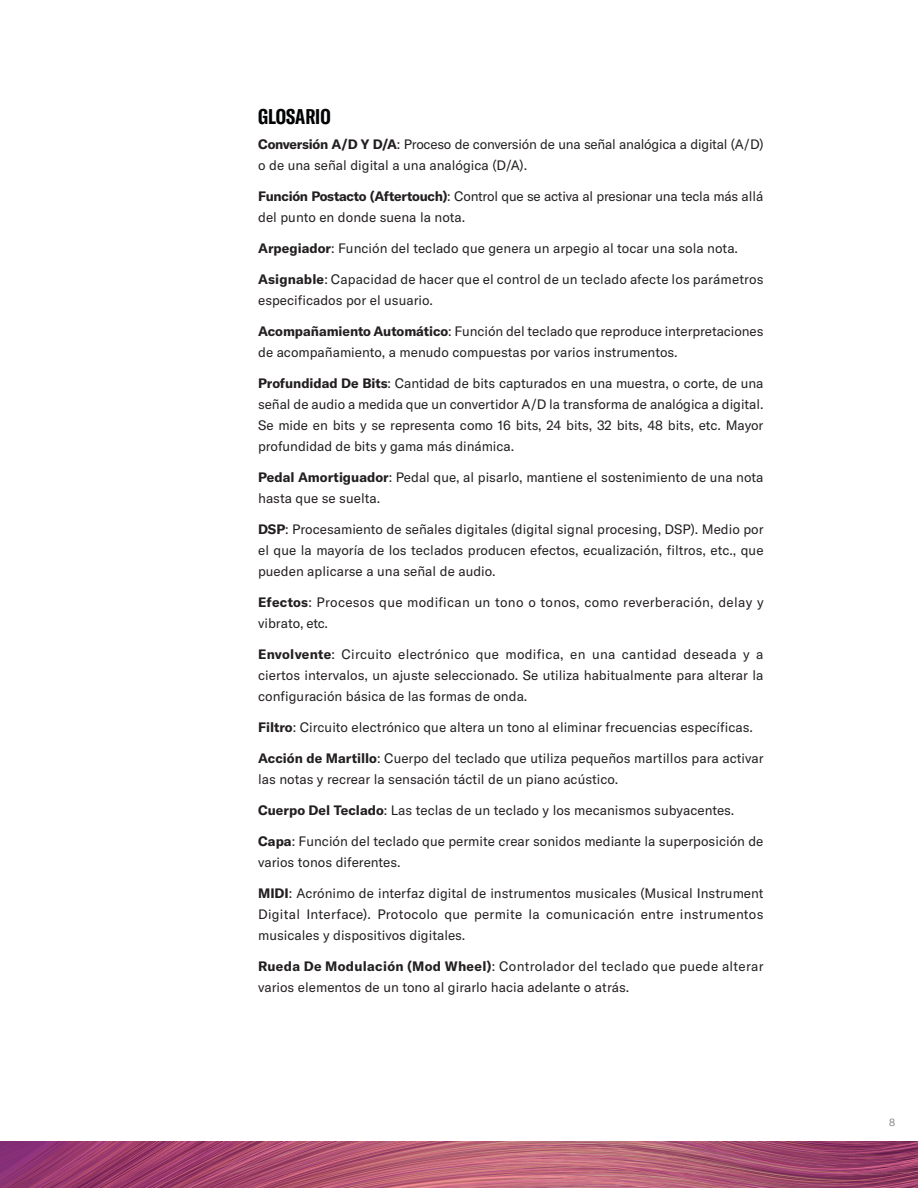
<style>
.page{position:relative;width:918px;height:1188px;background:#fff}
.page>*{position:absolute;margin:0;border:0;box-sizing:border-box;transform-origin:0 0}
.t1{font:700 extra-condensed 21px "GT America Y";color:#020304}
.t2{font:13.5px/21px "GT America Y";color:#231f20}
.t3{font:13.5px/21px "GT America Y";letter-spacing:-.02em;color:#231f20}
.t4{font:13.5px/21px "GT America Y";letter-spacing:.02em;color:#231f20}
.t5{font:10.5px "GT America Y";color:#89898b}
.s1{font-weight:700}
</style>
<div class="page">
<img style="left:0;top:1142px;width:918px;height:46px">
<h1 class="t1" style="left:258px;top:104px;width:74px">GLOSARIO</h1>
<p class="t3" style="left:258px;top:133px;width:507px"><span class="s1">Conversión A/D Y D/A</span>: Proceso de conversión de una señal analógica a digital (A/D) o de una señal digital a una analógica (D/A).</p>
<p class="t3" style="left:258px;top:185px;width:507px"><span class="s1">Función Postacto (Aftertouch)</span>: Control que se activa al presionar una tecla más allá del punto en donde suena la nota.</p>
<p class="t2" style="left:258px;top:237px;width:481px"><span class="s1">Arpegiador</span>: Función del teclado que genera un arpegio al tocar una sola nota.</p>
<p class="t2" style="left:258px;top:268px;width:507px"><span class="s1">Asignable</span>: Capacidad de hacer que el control de un teclado afecte los parámetros especificados por el usuario.</p>
<p class="t2" style="left:258px;top:320px;width:507px"><span class="s1">Acompañamiento Automático</span>: Función del teclado que reproduce interpretaciones de acompañamiento, a menudo compuestas por varios instrumentos.</p>
<p class="t2" style="left:258px;top:372px;width:507px;text-align:justify"><span class="s1">Profundidad De Bits</span>: Cantidad de bits capturados en una muestra, o corte, de una señal de audio a medida que un convertidor A/D la transforma de analógica a digital.<br>Se mide en bits y se representa como 16 bits, 24 bits, 32 bits, 48 bits, etc. Mayor profundidad de bits y gama más dinámica.</p>
<p class="t2" style="left:258px;top:466px;width:507px"><span class="s1">Pedal Amortiguador</span>: Pedal que, al pisarlo, mantiene el sostenimiento de una nota hasta que se suelta.</p>
<p class="t2" style="left:258px;top:518px;width:507px;text-align:justify"><span class="s1">DSP</span>: Procesamiento de señales digitales (digital signal procesing, DSP). Medio por el que la mayoría de los teclados producen efectos, ecualización, filtros, etc., que pueden aplicarse a una señal de audio.</p>
<p class="t4" style="left:258px;top:592px;width:507px"><span class="s1">Efectos</span>: Procesos que modifican un tono o tonos, como reverberación, delay y vibrato, etc.</p>
<p class="t2" style="left:258px;top:644px;width:507px;text-align:justify"><span class="s1">Envolvente</span>: Circuito electrónico que modifica, en una cantidad deseada y a ciertos intervalos, un ajuste seleccionado. Se utiliza habitualmente para alterar la configuración básica de las formas de onda.</p>
<p class="t2" style="left:258px;top:717px;width:496px"><span class="s1">Filtro</span>: Circuito electrónico que altera un tono al eliminar frecuencias específicas.</p>
<p class="t2" style="left:258px;top:748px;width:507px"><span class="s1">Acción de Martillo</span>: Cuerpo del teclado que utiliza pequeños martillos para activar las notas y recrear la sensación táctil de un piano acústico.</p>
<p class="t2" style="left:258px;top:800px;width:478px"><span class="s1">Cuerpo Del Teclado</span>: Las teclas de un teclado y los mecanismos subyacentes.</p>
<p class="t2" style="left:258px;top:831px;width:507px"><span class="s1">Capa</span>: Función del teclado que permite crear sonidos mediante la superposición de varios tonos diferentes.</p>
<p class="t2" style="left:258px;top:883px;width:507px;text-align:justify"><span class="s1">MIDI</span>: Acrónimo de interfaz digital de instrumentos musicales (Musical Instrument Digital Interface). Protocolo que permite la comunicación entre instrumentos musicales y dispositivos digitales.</p>
<p class="t2" style="left:258px;top:956px;width:507px"><span class="s1">Rueda De Modulación (Mod Wheel)</span>: Controlador del teclado que puede alterar varios elementos de un tono al girarlo hacia adelante o atrás.</p>
<p class="t5" style="left:889px;top:1116px;width:8px">8</p>
</div>
